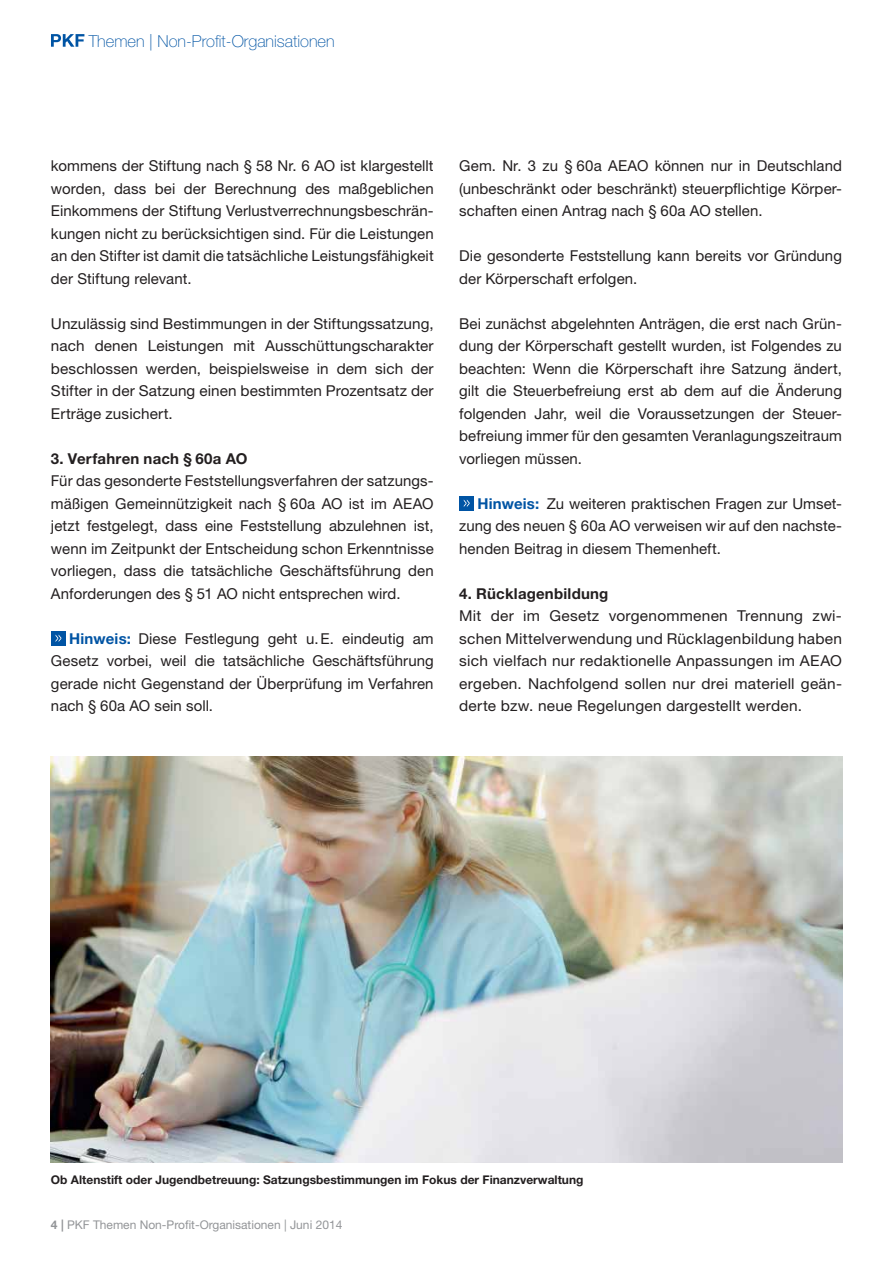
<style>
.page{position:relative;width:893px;height:1263px;background:#fff}
.page>*{position:absolute;margin:0;border:0;box-sizing:border-box;transform-origin:0 0}
.t1{font:100 16.5px "Helvetica Neue LT";color:#0054a4}
.t2{font:15px/22.5px "Helvetica Neue LT";letter-spacing:.005em;color:#231f20;text-align:justify}
.t3{font:700 15px "Helvetica Neue LT";letter-spacing:.015em;color:#231f20}
.t4{font:700 12px "Helvetica Neue LT";color:#231f20}
.t5{font:12px "Helvetica Neue LT";color:#939598}
.s1{font-weight:700;color:#0054a4}
.s2{font-weight:700}
</style>
<div class="page">
<div style="left:51px;top:631px;width:15px;height:15px;background:#0054a4"></div>
<svg style="left:56px;top:635px;width:5px;height:7px"></svg>
<div style="left:459px;top:496px;width:15px;height:15px;background:#0054a4"></div>
<svg style="left:464px;top:500px;width:6px;height:7px"></svg>
<img style="left:51px;top:756px;width:791px;height:407px">
<svg style="left:51px;top:34px;width:33px;height:13px"></svg>
<p class="t1" style="left:89px;top:35px;width:247px">Themen | Non-Profit-Organisationen</p>
<p class="t2" style="left:51px;top:157px;width:384px">kommens der Stiftung nach § 58 Nr. 6 AO ist klargestellt worden, dass bei der Berechnung des maßgeblichen Einkommens der Stiftung Verlustverrechnungsbeschrän&shy;kungen nicht zu berücksichtigen sind. Für die Leistungen an den Stifter ist damit die tatsächliche Leistungsfähigkeit der Stiftung relevant.</p>
<p class="t2" style="left:51px;top:314px;width:384px">Unzulässig sind Bestimmungen in der Stiftungssatzung, nach denen Leistungen mit Ausschüttungscharakter beschlossen werden, beispielsweise in dem sich der Stifter in der Satzung einen bestimmten Prozentsatz der Erträge zusichert.</p>
<p class="t3" style="left:51px;top:453px;width:198px">3. Verfahren nach § 60a AO</p>
<p class="t2" style="left:51px;top:472px;width:384px">Für das gesonderte Feststellungsverfahren der satzungs&shy;mäßigen Gemeinnützigkeit nach § 60a AO ist im AEAO jetzt festgelegt, dass eine Feststellung abzulehnen ist, wenn im Zeitpunkt der Entscheidung schon Erkenntnisse vorliegen, dass die tatsächliche Geschäftsführung den Anforderungen des § 51 AO nicht entsprechen wird.</p>
<p class="t2" style="left:51px;top:629px;width:384px;text-indent:18px"><span class="s1">Hinweis:</span> Diese Festlegung geht u. E. eindeutig am Gesetz vorbei, weil die tatsächliche Geschäftsführung gerade nicht Gegenstand der Überprüfung im Verfahren nach § 60a AO sein soll.</p>
<p class="t2" style="left:459px;top:157px;width:384px">Gem. Nr. 3 zu § 60a AEAO können nur in Deutschland (unbeschränkt oder beschränkt) steuerpflichtige Körper&shy;schaften einen Antrag nach § 60a AO stellen.</p>
<p class="t2" style="left:459px;top:247px;width:384px">Die gesonderte Feststellung kann bereits vor Gründung der Körperschaft erfolgen.</p>
<p class="t2" style="left:459px;top:314px;width:384px">Bei zunächst abgelehnten Anträgen, die erst nach Grün&shy;dung der Körperschaft gestellt wurden, ist Folgendes zu beachten: Wenn die Körperschaft ihre Satzung ändert, gilt die Steuerbefreiung erst ab dem auf die Änderung folgenden Jahr, weil die Voraussetzungen der Steuer&shy;befreiung immer für den gesamten Veranlagungszeitraum vorliegen müssen.</p>
<p class="t2" style="left:459px;top:494px;width:384px;text-indent:18px"><span class="s1">Hinweis:</span> Zu weiteren praktischen Fragen zur Umset&shy;zung des neuen § 60a AO verweisen wir auf den nachste&shy;henden Beitrag in diesem Themenheft.</p>
<p class="t3" style="left:459px;top:588px;width:151px">4. Rücklagenbildung</p>
<p class="t2" style="left:459px;top:607px;width:384px">Mit der im Gesetz vorgenommenen Trennung zwi&shy;schen Mittelverwendung und Rücklagenbildung haben sich vielfach nur redaktionelle Anpassungen im AEAO ergeben. Nachfolgend sollen nur drei materiell geän&shy;derte bzw. neue Regelungen dargestellt werden.</p>
<p class="t4" style="left:51px;top:1175px;width:534px">Ob Altenstift oder Jugendbetreuung: Satzungsbestimmungen im Fokus der Finanzverwaltung</p>
<p class="t5" style="left:51px;top:1220px;width:293px"><span class="s2">4 |</span> PKF Themen Non-Profit-Organisationen | Juni 2014</p>
</div>
